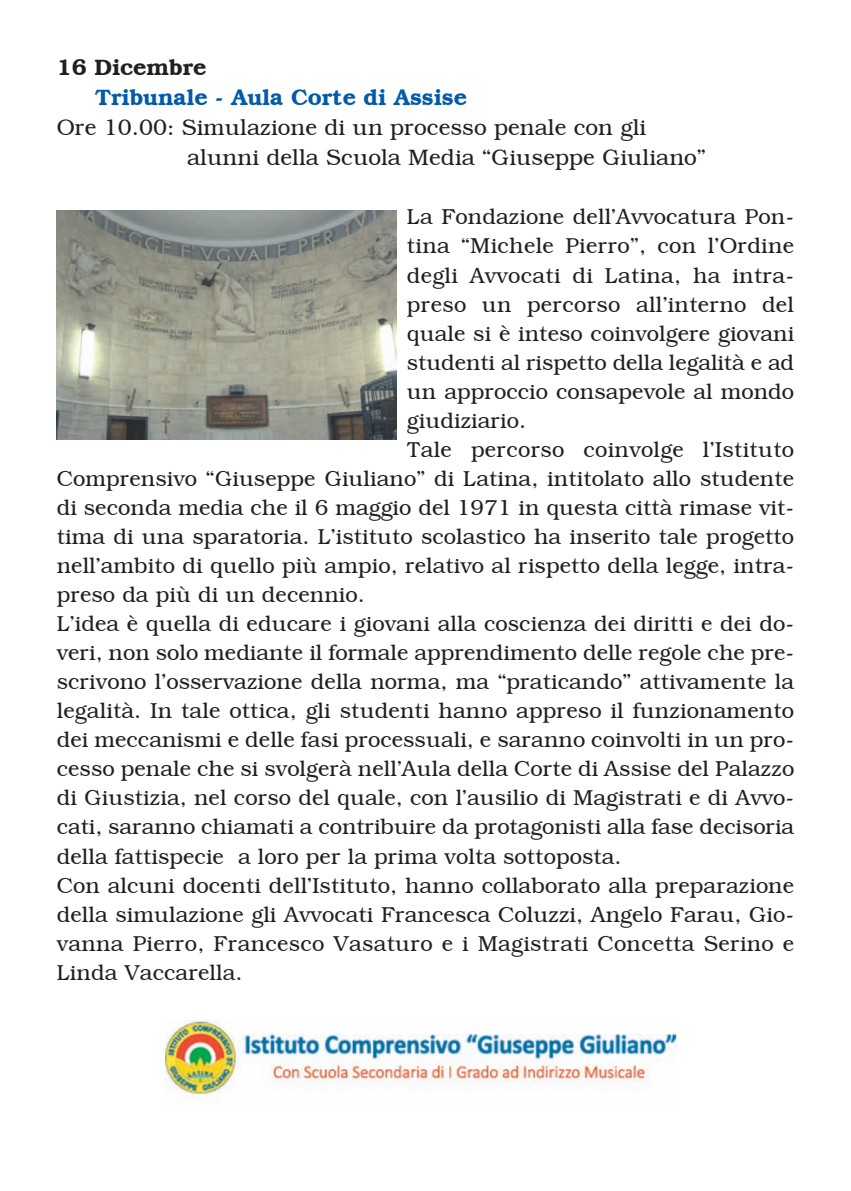
<style>
.page{position:relative;width:851px;height:1191px;background:#fff}
.page>*{position:absolute;margin:0;border:0;box-sizing:border-box;transform-origin:0 0}
.t1{font:300 22.6px/29.8px "Bookman";color:#231f20}
.t2{font:600 22.6px "Bookman";color:#015aaa}
.t3{font:600 22.6px "Bookman";color:#231f20}
.t4{font:300 22px "Bookman";color:#231f20}
</style>
<div class="page">
<img style="left:57px;top:211px;width:339px;height:229px">
<img style="left:166px;top:1020px;width:510px;height:77px">
<p class="t3" style="left:57px;top:57px;width:151px">16 Dicembre</p>
<p class="t2" style="left:95px;top:87px;width:373px">Tribunale - Aula Corte di Assise</p>
<p class="t1" style="left:187px;top:114px;width:520px;text-indent:-130px">Ore 10.00: Simulazione di un processo penale con gli alunni della Scuola Media “Giuseppe Giuliano”</p>
<p class="t4" style="left:407px;top:206px;width:389px">La Fondazione dell’Avvocatura Pon-</p>
<p class="t4" style="left:407px;top:236px;width:389px">tina “Michele Pierro”, con l’Ordine</p>
<p class="t4" style="left:407px;top:265px;width:389px">degli Avvocati di Latina, ha intra-</p>
<p class="t4" style="left:407px;top:294px;width:389px">preso un percorso all’interno del</p>
<p class="t4" style="left:407px;top:323px;width:389px">quale si è inteso coinvolgere giovani</p>
<p class="t4" style="left:407px;top:352px;width:389px">studenti al rispetto della legalità e ad</p>
<p class="t4" style="left:407px;top:381px;width:389px">un approccio consapevole al mondo</p>
<p class="t4" style="left:407px;top:410px;width:121px">giudiziario.</p>
<p class="t4" style="left:407px;top:439px;width:389px">Tale percorso coinvolge l’Istituto</p>
<p class="t4" style="left:57px;top:468px;width:738px">Comprensivo “Giuseppe Giuliano” di Latina, intitolato allo studente</p>
<p class="t4" style="left:57px;top:497px;width:739px">di seconda media che il 6 maggio del 1971 in questa città rimase vit-</p>
<p class="t4" style="left:57px;top:526px;width:739px">tima di una sparatoria. L’istituto scolastico ha inserito tale progetto</p>
<p class="t4" style="left:57px;top:555px;width:739px">nell’ambito di quello più ampio, relativo al rispetto della legge, intra-</p>
<p class="t4" style="left:57px;top:584px;width:309px">preso da più di un decennio.</p>
<p class="t4" style="left:57px;top:613px;width:739px">L’idea è quella di educare i giovani alla coscienza dei diritti e dei do-</p>
<p class="t4" style="left:57px;top:642px;width:739px">veri, non solo mediante il formale apprendimento delle regole che pre-</p>
<p class="t4" style="left:57px;top:671px;width:739px">scrivono l’osservazione della norma, ma “praticando” attivamente la</p>
<p class="t4" style="left:57px;top:700px;width:739px">legalità. In tale ottica, gli studenti hanno appreso il funzionamento</p>
<p class="t4" style="left:57px;top:729px;width:739px">dei meccanismi e delle fasi processuali, e saranno coinvolti in un pro-</p>
<p class="t4" style="left:57px;top:758px;width:739px">cesso penale che si svolgerà nell’Aula della Corte di Assise del Palazzo</p>
<p class="t4" style="left:57px;top:787px;width:739px">di Giustizia, nel corso del quale, con l’ausilio di Magistrati e di Avvo-</p>
<p class="t4" style="left:57px;top:816px;width:739px">cati, saranno chiamati a contribuire da protagonisti alla fase decisoria</p>
<p class="t4" style="left:57px;top:845px;width:566px">della fattispecie a loro per la prima volta sottoposta.</p>
<p class="t4" style="left:57px;top:874px;width:739px">Con alcuni docenti dell’Istituto, hanno collaborato alla preparazione</p>
<p class="t4" style="left:57px;top:903px;width:739px">della simulazione gli Avvocati Francesca Coluzzi, Angelo Farau, Gio-</p>
<p class="t4" style="left:57px;top:932px;width:739px">vanna Pierro, Francesco Vasaturo e i Magistrati Concetta Serino e</p>
<p class="t4" style="left:57px;top:962px;width:187px">Linda Vaccarella.</p>
</div>
